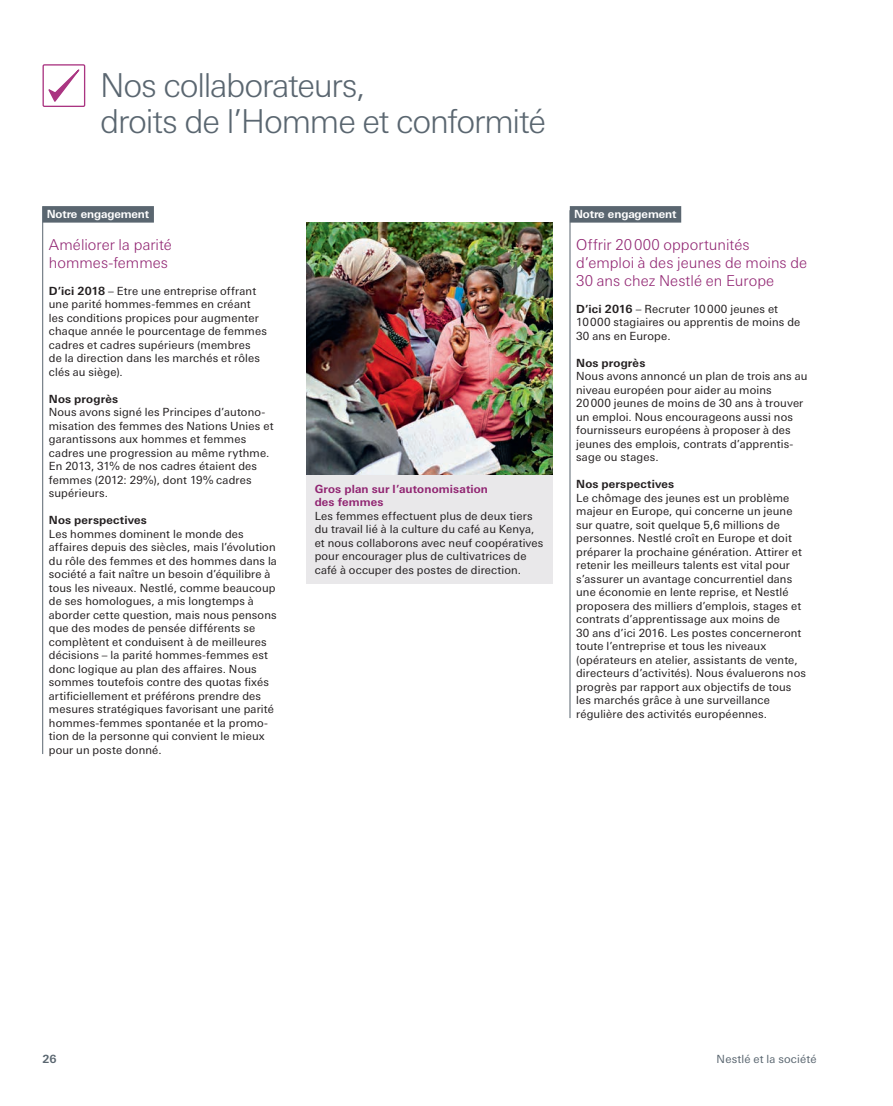
<style>
.page{position:relative;width:893px;height:1106px;background:#fff}
.page>*{position:absolute;margin:0;border:0;box-sizing:border-box;transform-origin:0 0}
.t1{font:300 33px/36px "LT Univers Basic";letter-spacing:-.035em;color:#5a6670}
.t2{font:300 15px/18px "LT Univers Basic";color:#912572}
.t3{font:11.25px/13.5px "LT Univers Basic";letter-spacing:.015em;color:#231f20}
.t4{font:700 11.25px "LT Univers Basic";letter-spacing:.015em;color:#231f20}
.t5{font:700 11.25px/13.5px "LT Univers Basic";letter-spacing:.015em;color:#912572}
.t6{font:700 11.25px "LT Univers Basic";letter-spacing:-.01em;color:#fff}
.t7{font:11.25px "LT Univers Basic";letter-spacing:.015em;color:#5a6670}
.t8{font:700 11.25px "LT Univers Basic";color:#5a6670}
.s1{font-weight:700}
</style>
<div class="page">
<div style="left:306px;top:472px;width:247px;height:112px;background:#e9e8ea"></div>
<div style="left:43px;top:206px;width:111px;height:17px;background:#5a6670"></div>
<div style="left:570px;top:206px;width:111px;height:17px;background:#5a6670"></div>
<img style="left:306px;top:223px;width:247px;height:251px">
<svg style="left:48px;top:65px;width:38px;height:39px"></svg>
<div style="left:43px;top:64px;width:42px;height:43px;border:1px solid #aa3481"></div>
<hr style="left:42px;top:206px;width:1px;height:548px;background:#5a6670">
<hr style="left:570px;top:210px;width:1px;height:508px;background:#5a6670">
<h1 class="t1" style="left:100px;top:67px;width:447px">Nos collaborateurs,<br>droits de l’Homme et conformité</h1>
<p class="t6" style="left:47px;top:207px;width:104px">Notre engagement</p>
<p class="t6" style="left:574px;top:207px;width:104px">Notre engagement</p>
<h2 class="t2" style="left:49px;top:236px;width:125px">Améliorer la parité hommes-femmes</h2>
<p class="t3" style="left:49px;top:284px;width:220px"><span class="s1">D’ici 2018</span> – Etre une entreprise offrant une parité hommes-femmes en créant les conditions propices pour augmenter chaque année le pourcentage de femmes cadres et cadres supérieurs (membres<br>de la direction dans les marchés et rôles clés au siège).</p>
<p class="t4" style="left:49px;top:392px;width:71px">Nos progrès</p>
<p class="t3" style="left:49px;top:405px;width:226px">Nous avons signé les Principes d’autono&shy;misation des femmes des Nations Unies et garantissons aux hommes et femmes cadres une progression au même rythme.<br>En 2013, 31% de nos cadres étaient des femmes (2012: 29%), dont 19% cadres supérieurs.</p>
<p class="t4" style="left:49px;top:513px;width:99px">Nos perspectives</p>
<p class="t3" style="left:49px;top:527px;width:230px">Les hommes dominent le monde des affaires depuis des siècles, mais l’évolution du rôle des femmes et des hommes dans la société a fait naître un besoin d’équilibre à tous les niveaux. Nestlé, comme beaucoup de ses homologues, a mis longtemps à aborder cette question, mais nous pensons que des modes de pensée différents se complètent et conduisent à de meilleures décisions – la parité hommes-femmes est donc logique au plan des affaires. Nous sommes toutefois contre des quotas fixés artificiellement et préférons prendre des mesures stratégiques favorisant une parité hommes-femmes spontanée et la promo&shy;tion de la personne qui convient le mieux pour un poste donné.</p>
<p class="t5" style="left:315px;top:482px;width:175px">Gros plan sur l’autonomisation des femmes</p>
<p class="t3" style="left:315px;top:509px;width:230px">Les femmes effectuent plus de deux tiers du travail lié à la culture du café au Kenya, et nous collaborons avec neuf coopératives pour encourager plus de cultivatrices de café à occuper des postes de direction.</p>
<h2 class="t2" style="left:576px;top:236px;width:233px">Offrir 20000 opportunités d’emploi à des jeunes de moins de<br>30 ans chez Nestlé en Europe</h2>
<p class="t3" style="left:576px;top:302px;width:226px"><span class="s1">D’ici 2016</span> – Recruter 10000 jeunes et<br>10000 stagiaires ou apprentis de moins de<br>30 ans en Europe.</p>
<p class="t4" style="left:576px;top:356px;width:71px">Nos progrès</p>
<p class="t3" style="left:576px;top:369px;width:233px">Nous avons annoncé un plan de trois ans au niveau européen pour aider au moins 20000 jeunes de moins de 30 ans à trouver un emploi. Nous encourageons aussi nos fournisseurs européens à proposer à des jeunes des emplois, contrats d’apprentis&shy;sage ou stages.</p>
<p class="t4" style="left:576px;top:477px;width:99px">Nos perspectives</p>
<p class="t3" style="left:576px;top:491px;width:231px">Le chômage des jeunes est un problème majeur en Europe, qui concerne un jeune sur quatre, soit quelque 5,6 millions de personnes. Nestlé croît en Europe et doit préparer la prochaine génération. Attirer et retenir les meilleurs talents est vital pour s’assurer un avantage concurrentiel dans une économie en lente reprise, et Nestlé proposera des milliers d’emplois, stages et contrats d’apprentissage aux moins de<br>30 ans d’ici 2016. Les postes concerneront toute l’entreprise et tous les niveaux (opérateurs en atelier, assistants de vente, directeurs d’activités). Nous évaluerons nos progrès par rapport aux objectifs de tous les marchés grâce à une surveillance régulière des activités européennes.</p>
<p class="t8" style="left:43px;top:1052px;width:16px">26</p>
<p class="t7" style="left:717px;top:1053px;width:101px">Nestlé et la société</p>
</div>
